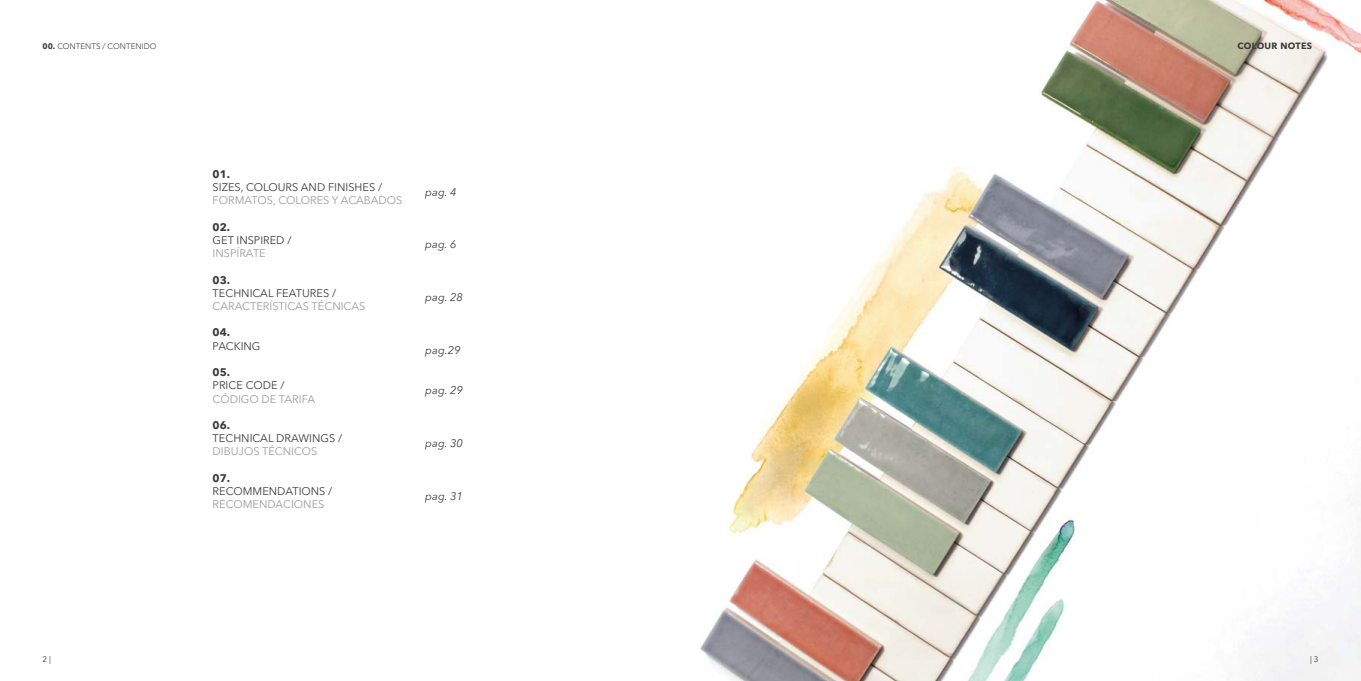
<style>
.page{position:relative;width:1361px;height:681px;background:#fff}
.page>*{position:absolute;margin:0;border:0;box-sizing:border-box;transform-origin:0 0}
.t1{font:11px "Avenir Next LT Pro";color:#3c3c3b}
.t2{font:11px "Avenir Next LT Pro";color:#9d9d9c}
.t3{font:italic 11px "Avenir Next LT Pro";color:#3c3c3b}
.t4{font:700 11px "Avenir Next LT Pro";color:#3c3c3b}
.t5{font:700 9px "Avenir Next LT Pro";letter-spacing:.035em;color:#3c3c3b}
.t6{font:300 8px "Avenir LT Std";color:#3c3c3b}
.t7{font:8px "Avenir Next LT Pro";color:#3a3938}
.s1{font-family:"Avenir Next LT Pro";font-weight:700}
</style>
<div class="page">
<img style="left:700px;top:0;width:661px;height:680px">
<p class="t6" style="left:43px;top:41px;width:115px"><span class="s1">00.</span> CONTENTS / CONTENIDO</p>
<p class="t5" style="left:1237px;top:41px;width:76px">COLOUR NOTES</p>
<p class="t4" style="left:213px;top:167px;width:19px">01.</p>
<p class="t1" style="left:213px;top:181px;width:171px">SIZES, COLOURS AND FINISHES /</p>
<p class="t2" style="left:213px;top:194px;width:191px">FORMATOS, COLORES Y ACABADOS</p>
<p class="t4" style="left:213px;top:220px;width:19px">02.</p>
<p class="t1" style="left:213px;top:233px;width:80px">GET INSPIRED /</p>
<p class="t2" style="left:213px;top:247px;width:55px">INSPÍRATE</p>
<p class="t4" style="left:213px;top:273px;width:19px">03.</p>
<p class="t1" style="left:213px;top:286px;width:125px">TECHNICAL FEATURES /</p>
<p class="t2" style="left:213px;top:299px;width:154px">CARACTERÍSTICAS TÉCNICAS</p>
<p class="t4" style="left:213px;top:326px;width:19px">04.</p>
<p class="t1" style="left:213px;top:339px;width:49px">PACKING</p>
<p class="t4" style="left:213px;top:365px;width:19px">05.</p>
<p class="t1" style="left:213px;top:379px;width:73px">PRICE CODE /</p>
<p class="t2" style="left:213px;top:392px;width:104px">CÓDIGO DE TARIFA</p>
<p class="t4" style="left:213px;top:418px;width:19px">06.</p>
<p class="t1" style="left:213px;top:431px;width:131px">TECHNICAL DRAWINGS /</p>
<p class="t2" style="left:213px;top:445px;width:106px">DIBUJOS TÉCNICOS</p>
<p class="t4" style="left:213px;top:471px;width:19px">07.</p>
<p class="t1" style="left:213px;top:484px;width:121px">RECOMMENDATIONS /</p>
<p class="t2" style="left:213px;top:497px;width:113px">RECOMENDACIONES</p>
<p class="t3" style="left:425px;top:185px;width:33px">pag. 4</p>
<p class="t3" style="left:425px;top:238px;width:33px">pag. 6</p>
<p class="t3" style="left:425px;top:291px;width:39px">pag. 28</p>
<p class="t3" style="left:425px;top:343px;width:37px">pag.29</p>
<p class="t3" style="left:425px;top:383px;width:39px">pag. 29</p>
<p class="t3" style="left:425px;top:436px;width:39px">pag. 30</p>
<p class="t3" style="left:425px;top:489px;width:39px">pag. 31</p>
<p class="t7" style="left:43px;top:654px;width:10px">2 |</p>
<p class="t7" style="left:1310px;top:654px;width:10px">| 3</p>
</div>
